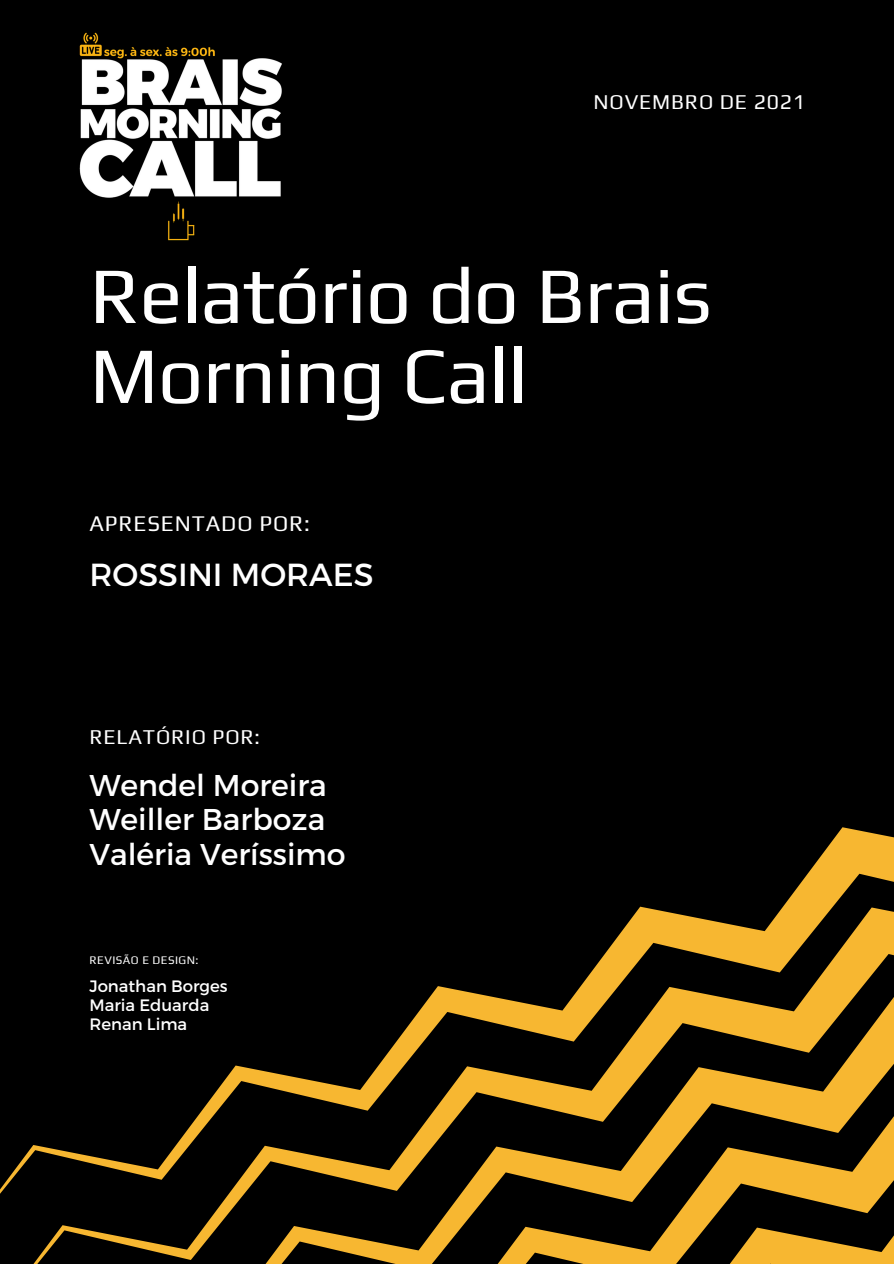
<style>
.page{position:relative;width:894px;height:1264px;background:#fff}
.page>*{position:absolute;margin:0;border:0;box-sizing:border-box;transform-origin:0 0}
.t1{font:80.25px "Play";letter-spacing:-.01em;color:#fff}
.t2{font:31.95px "Montserrat";color:#fff}
.t3{font:30px "Montserrat";color:#fff}
.t4{font:22.35px "Play";letter-spacing:.04em;color:#fff}
.t5{font:21px "Play";letter-spacing:.04em;color:#fff}
.t6{font:16.5px "Montserrat";color:#fff}
.t7{font:11.55px "Play";letter-spacing:.04em;color:#fff}
</style>
<div class="page">
<div style="left:0;top:0;width:893px;height:1263px;background:#000"></div>
<svg style="left:639px;top:828px;width:254px;height:80px"></svg>
<svg style="left:0;top:908px;width:893px;height:286px"></svg>
<svg style="left:11px;top:988px;width:882px;height:275px"></svg>
<svg style="left:40px;top:1069px;width:853px;height:194px"></svg>
<img style="left:79px;top:32px;width:203px;height:209px">
<p class="t5" style="left:593px;top:89px;width:213px">NOVEMBRO DE 2021</p>
<p class="t1" style="left:89px;top:248px;width:624px">Relatório do Brais</p>
<p class="t1" style="left:89px;top:328px;width:440px">Morning Call</p>
<p class="t4" style="left:89px;top:509px;width:222px">APRESENTADO POR:</p>
<p class="t2" style="left:89px;top:554px;width:285px">ROSSINI MORAES</p>
<p class="t5" style="left:89px;top:724px;width:172px">RELATÓRIO POR:</p>
<p class="t3" style="left:89px;top:765px;width:239px">Wendel Moreira</p>
<p class="t3" style="left:89px;top:800px;width:237px">Weiller Barboza</p>
<p class="t3" style="left:89px;top:835px;width:257px">Valéria Veríssimo</p>
<p class="t7" style="left:89px;top:953px;width:111px">REVISÃO E DESIGN:</p>
<p class="t6" style="left:89px;top:975px;width:140px">Jonathan Borges</p>
<p class="t6" style="left:89px;top:994px;width:121px">Maria Eduarda</p>
<p class="t6" style="left:89px;top:1013px;width:99px">Renan Lima</p>
</div>
